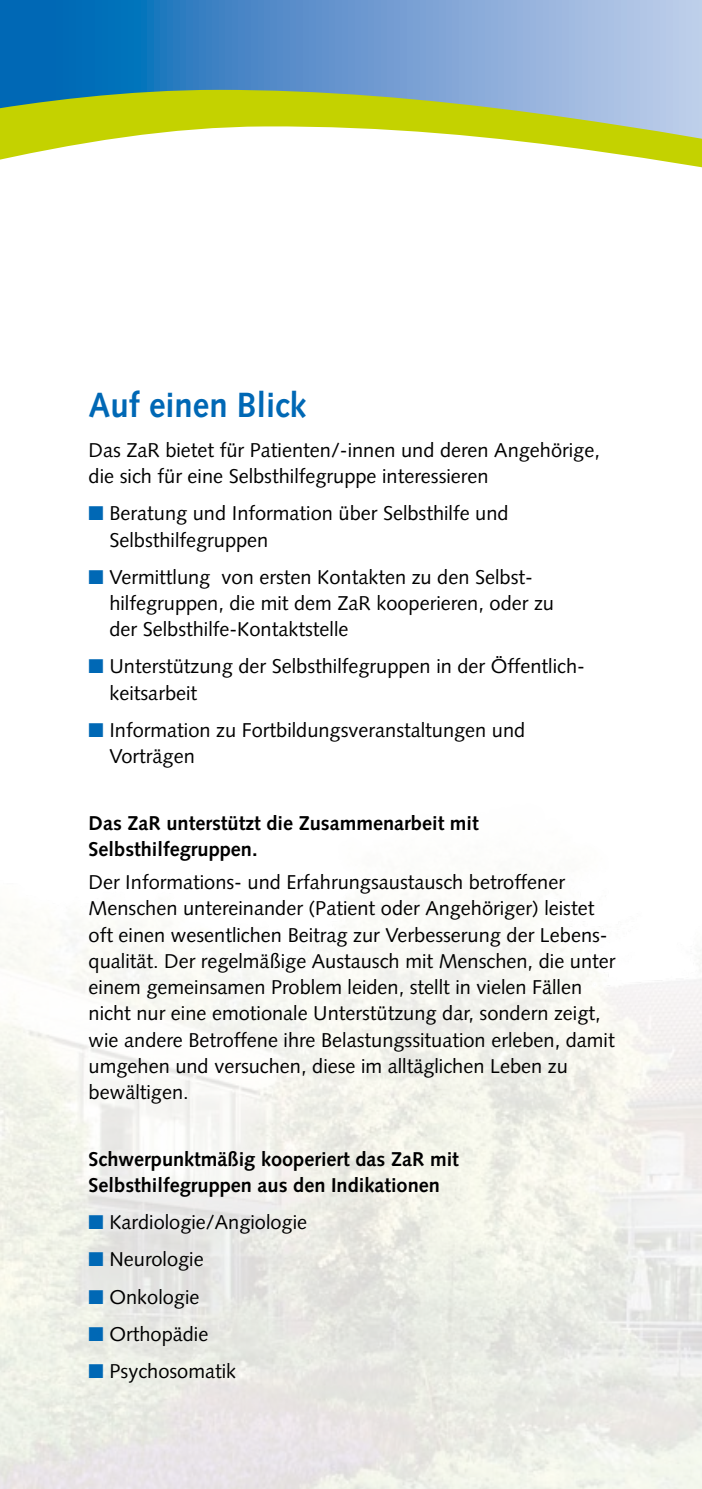
<style>
.page{position:relative;width:702px;height:1489px;background:#fff}
.page>*{position:absolute;margin:0;border:0;box-sizing:border-box;transform-origin:0 0}
.t1{font:700 35px "Syntax";color:#0068b5;scale:.94 1}
.t2{font:20px/26.2px "Syntax";color:#000}
.t3{font:700 20px/26.2px "Syntax";color:#000}
.s1{color:#0068b5}
</style>
<div class="page">
<svg style="left:0;top:0;width:702px;height:90px;background:#5e97ce"></svg>
<svg style="left:0;top:90px;width:702px;height:78px"></svg>
<h1 class="t1" style="left:89px;top:384px;width:233px">Auf einen Blick</h1>
<p class="t2" style="left:89px;top:437px;width:513px">Das ZaR bietet für Patienten/-innen und deren Angehörige, die sich für eine Selbsthilfegruppe interessieren</p>
<p class="t2" style="left:109px;top:500px;width:401px;text-indent:-21px"><span class="s1">■</span> Beratung und Information über Selbsthilfe und<br>Selbsthilfegruppen</p>
<p class="t2" style="left:109px;top:563px;width:446px;text-indent:-21px"><span class="s1">■</span> Vermittlung von ersten Kontakten zu den Selbst&shy;hilfegruppen, die mit dem ZaR kooperieren, oder zu der Selbsthilfe-Kontaktstelle</p>
<p class="t2" style="left:109px;top:653px;width:477px;text-indent:-21px"><span class="s1">■</span> Unterstützung der Selbsthilfegruppen in der Öffentlich&shy;keitsarbeit</p>
<p class="t2" style="left:109px;top:716px;width:417px;text-indent:-21px"><span class="s1">■</span> Information zu Fortbildungsveranstaltungen und<br>Vorträgen</p>
<p class="t3" style="left:89px;top:809px;width:391px">Das ZaR unterstützt die Zusammenarbeit mit<br>Selbsthilfegruppen.</p>
<p class="t2" style="left:89px;top:869px;width:528px">Der Informations- und Erfahrungsaustausch betroffener Menschen untereinander (Patient oder Angehöriger) leistet oft einen wesentlichen Beitrag zur Verbesserung der Lebens&shy;qualität. Der regelmäßige Austausch mit Menschen, die unter einem gemeinsamen Problem leiden, stellt in vielen Fällen nicht nur eine emotionale Unterstützung dar, sondern zeigt, wie andere Betroffene ihre Belastungssituation erleben, damit umgehen und versuchen, diese im alltäglichen Leben zu bewältigen.</p>
<p class="t3" style="left:89px;top:1145px;width:372px">Schwerpunktmäßig kooperiert das ZaR mit<br>Selbsthilfegruppen aus den Indikationen</p>
<p class="t2" style="left:89px;top:1209px;width:220px"><span class="s1">■</span> Kardiologie/Angiologie</p>
<p class="t2" style="left:89px;top:1246px;width:117px"><span class="s1">■</span> Neurologie</p>
<p class="t2" style="left:89px;top:1283px;width:112px"><span class="s1">■</span> Onkologie</p>
<p class="t2" style="left:89px;top:1320px;width:121px"><span class="s1">■</span> Orthopädie</p>
<p class="t2" style="left:89px;top:1357px;width:149px"><span class="s1">■</span> Psychosomatik</p>
</div>
